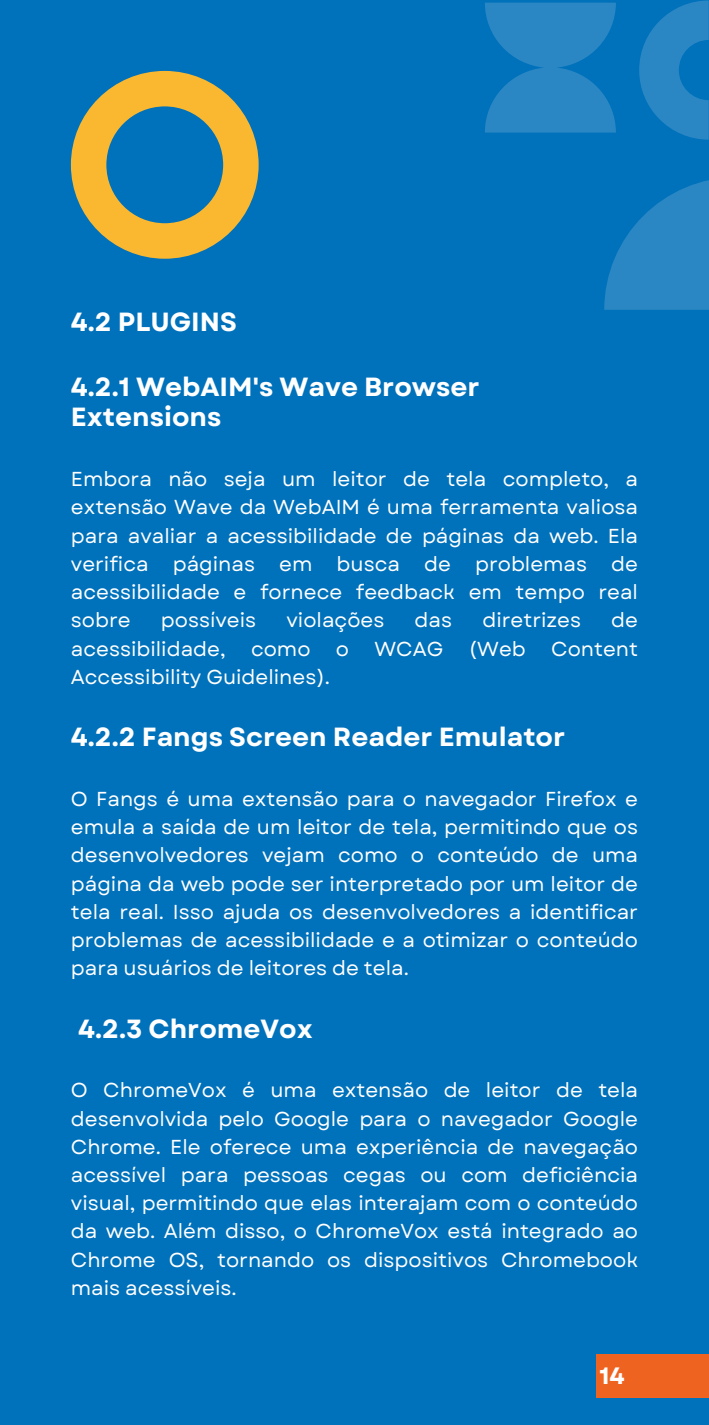
<style>
.page{position:relative;width:709px;height:1425px;background:#fff}
.page>*{position:absolute;margin:0;border:0;box-sizing:border-box;transform-origin:0 0}
.t1{font:700 26.25px/30.8px "Garet";color:#fff}
.t2{font:700 23.62px "Garet";color:#fff}
.t3{font:20.12px/28.2px "Garet";color:#fff;text-align:justify}
</style>
<div class="page">
<div style="left:0;top:0;width:709px;height:1424px;background:#0071bb"></div>
<svg style="left:71px;top:71px;width:188px;height:188px"></svg>
<svg style="left:485px;top:3px;width:131px;height:130px"></svg>
<svg style="left:639px;top:0;width:69px;height:140px"></svg>
<svg style="left:604px;top:180px;width:105px;height:130px"></svg>
<div style="left:597px;top:1353px;width:112px;height:44px;background:#ef6320"></div>
<p class="t1" style="left:71px;top:307px;width:167px">4.2 PLUGINS</p>
<p class="t1" style="left:71px;top:371px;width:410px">4.2.1 WebAIM's Wave Browser<br>Extensions</p>
<p class="t3" style="left:71px;top:465px;width:568px">Embora não seja um leitor de tela completo, a extensão Wave da WebAIM é uma ferramenta valiosa para avaliar a acessibilidade de páginas da web. Ela verifica páginas em busca de problemas de acessibilidade e fornece feedback em tempo real sobre</p>
<p class="t3" style="left:161px;top:606px;width:97px">possíveis</p>
<p class="t3" style="left:286px;top:606px;width:99px">violações</p>
<p class="t3" style="left:415px;top:606px;width:39px">das</p>
<p class="t3" style="left:482px;top:606px;width:100px">diretrizes</p>
<p class="t3" style="left:611px;top:606px;width:28px">de</p>
<p class="t3" style="left:71px;top:634px;width:156px">acessibilidade,</p>
<p class="t3" style="left:251px;top:634px;width:61px">como</p>
<p class="t3" style="left:336px;top:634px;width:15px">o</p>
<p class="t3" style="left:374px;top:634px;width:70px">WCAG</p>
<p class="t3" style="left:469px;top:634px;width:59px">(Web</p>
<p class="t3" style="left:551px;top:634px;width:88px">Content</p>
<p class="t3" style="left:71px;top:662px;width:261px">Accessibility Guidelines).</p>
<p class="t1" style="left:71px;top:721px;width:496px">4.2.2 Fangs Screen Reader Emulator</p>
<p class="t3" style="left:71px;top:784px;width:568px">O Fangs é uma extensão para o navegador Firefox e emula a saída de um leitor de tela, permitindo que os desenvolvedores vejam como o conteúdo de uma página da web pode ser interpretado por um leitor de tela real. Isso ajuda os desenvolvedores a identificar problemas de acessibilidade e a otimizar o conteúdo para usuários de leitores de tela.</p>
<p class="t1" style="left:78px;top:1012px;width:236px">4.2.3 ChromeVox</p>
<p class="t3" style="left:71px;top:1076px;width:568px">O ChromeVox é uma extensão de leitor de tela desenvolvida pelo Google para o navegador Google Chrome. Ele oferece uma experiência de navegação acessível para pessoas cegas ou com deficiência visual, permitindo que elas interajam com o conteúdo da web. Além disso, o ChromeVox está integrado ao Chrome OS, tornando os dispositivos Chromebook mais acessíveis.</p>
<p class="t2" style="left:599px;top:1357px;width:27px">14</p>
</div>
